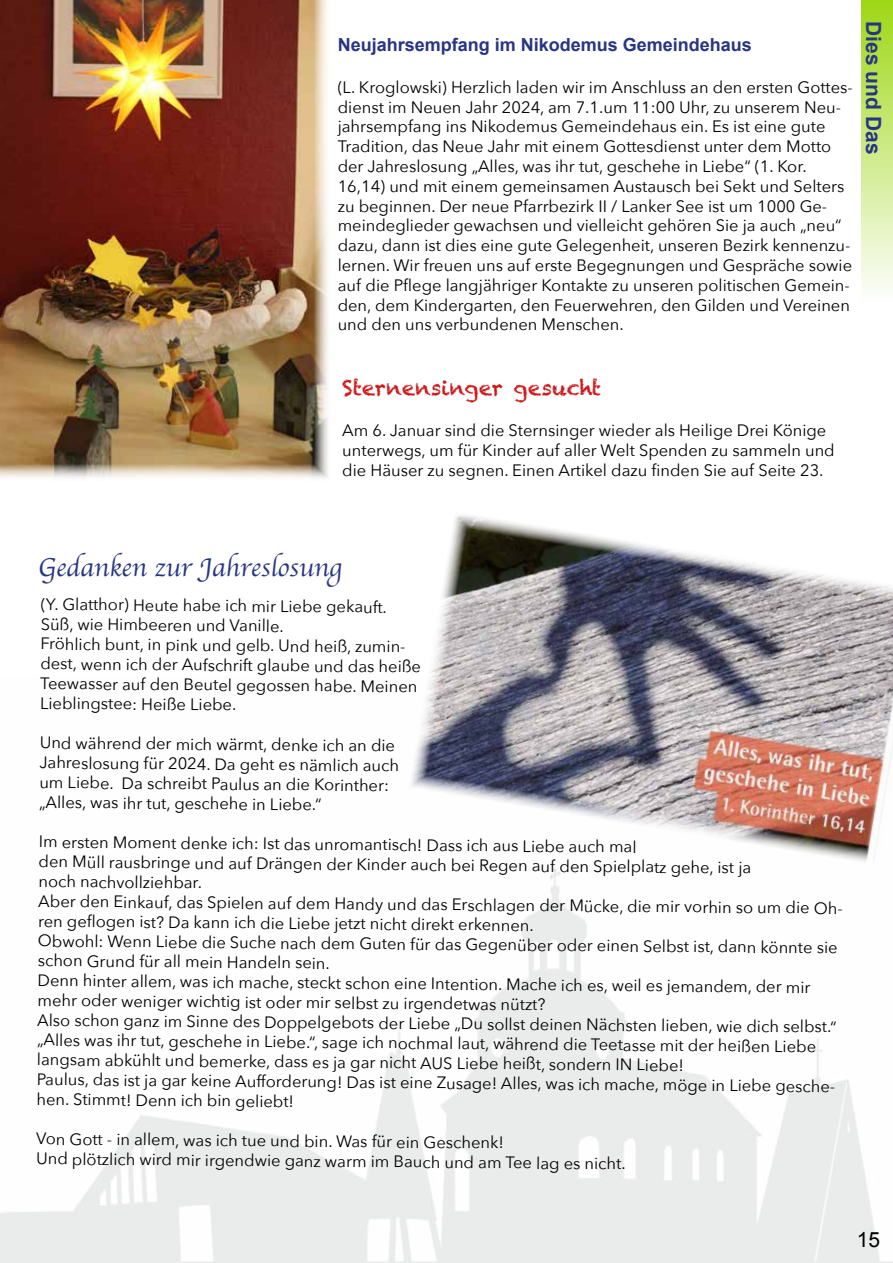
<style>
.page{position:relative;width:893px;height:1263px;background:#fff}
.page>*{position:absolute;margin:0;border:0;box-sizing:border-box;transform-origin:0 0}
.t1{font:27px "Apple Chancery";color:#283583}
.t2{font:21px "Chalkduster";color:#cd1719}
.t3{font:700 21px "Arial";color:#283583}
.t4{font:21px "Arial";color:#000}
.t5{font:700 18px "Arial";color:#283583}
.t6{font:16.5px/19.8px "Avenir Next";color:#000}
</style>
<div class="page">
<div style="left:861px;top:0;width:32px;height:302px;background:linear-gradient(to bottom,#9ed715,#fdfefb)"></div>
<img style="left:0;top:0;width:328px;height:478px">
<img style="left:409px;top:515px;width:484px;height:354px">
<p class="t5" style="left:338px;top:33px;width:416px">Neujahrsempfang im Nikodemus Gemeindehaus</p>
<p class="t6" style="left:338px;top:76px;width:517px">(L. Kroglowski) Herzlich laden wir im Anschluss an den ersten Gottes&shy;dienst im Neuen Jahr 2024, am 7.1.um 11:00 Uhr, zu unserem Neu&shy;jahrsempfang ins Nikodemus Gemeindehaus ein. Es ist eine gute Tradition, das Neue Jahr mit einem Gottesdienst unter dem Motto der Jahreslosung „Alles, was ihr tut, geschehe in Liebe“ (1. Kor.<br>16,14) und mit einem gemeinsamen Austausch bei Sekt und Selters zu beginnen. Der neue Pfarrbezirk II / Lanker See ist um 1000 Ge&shy;meindeglieder gewachsen und vielleicht gehören Sie ja auch „neu“ dazu, dann ist dies eine gute Gelegenheit, unseren Bezirk kennenzu&shy;lernen. Wir freuen uns auf erste Begegnungen und Gespräche sowie auf die Pflege langjähriger Kontakte zu unseren politischen Gemein&shy;den, dem Kindergarten, den Feuerwehren, den Gilden und Vereinen und den uns verbundenen Menschen.</p>
<p class="t3" style="left:887px;top:21px;width:135px;rotate:90deg">Dies und Das</p>
<p class="t2" style="left:342px;top:375px;width:261px">Sternensinger gesucht</p>
<p class="t6" style="left:342px;top:420px;width:494px">Am 6. Januar sind die Sternsinger wieder als Heilige Drei Könige unterwegs, um für Kinder auf aller Welt Spenden zu sammeln und die Häuser zu segnen. Einen Artikel dazu finden Sie auf Seite 23.</p>
<h1 class="t1" style="left:38px;top:546px;width:305px">Gedanken zur Jahreslosung</h1>
<p class="t6" style="left:41px;top:592px;width:383px;rotate:1deg">(Y. Glatthor) Heute habe ich mir Liebe gekauft.<br>Süß, wie Himbeeren und Vanille.<br>Fröhlich bunt, in pink und gelb. Und heiß, zumin&shy;dest, wenn ich der Aufschrift glaube und das heiße Teewasser auf den Beutel gegossen habe. Meinen Lieblingstee: Heiße Liebe.</p>
<p class="t6" style="left:40px;top:730px;width:361px;rotate:1deg">Und während der mich wärmt, denke ich an die Jahreslosung für 2024. Da geht es nämlich auch um Liebe. Da schreibt Paulus an die Korinther: „Alles, was ihr tut, geschehe in Liebe.“</p>
<p class="t6" style="left:39px;top:829px;width:714px;line-height:19.2px;rotate:1deg">Im ersten Moment denke ich: Ist das unromantisch! Dass ich aus Liebe auch mal<br>den Müll rausbringe und auf Drängen der Kinder auch bei Regen auf den Spielplatz gehe, ist ja</p>
<p class="t6" style="left:39px;top:871px;width:809px;line-height:17.1px;rotate:1deg">noch nachvollziehbar.<br>Aber den Einkauf, das Spielen auf dem Handy und das Erschlagen der Mücke, die mir vorhin so um die Oh-</p>
<p class="t6" style="left:38px;top:909px;width:801px;line-height:18.5px;rotate:1deg">ren gefl ogen ist? Da kann ich die Liebe jetzt nicht direkt erkennen.<br>Obwohl: Wenn Liebe die Suche nach dem Guten für das Gegenüber oder einen Selbst ist, dann könnte sie</p>
<p class="t6" style="left:38px;top:950px;width:774px;line-height:17.7px;rotate:1deg">schon Grund für all mein Handeln sein.<br>Denn hinter allem, was ich mache, steckt schon eine Intention. Mache ich es, weil es jemandem, der mir</p>
<p class="t6" style="left:38px;top:988px;width:801px;line-height:18.5px;rotate:1deg">mehr oder weniger wichtig ist oder mir selbst zu irgendetwas nützt?<br>Also schon ganz im Sinne des Doppelgebots der Liebe „Du sollst deinen Nächsten lieben, wie dich selbst.“</p>
<p class="t6" style="left:37px;top:1026px;width:803px;rotate:1deg">„Alles was ihr tut, geschehe in Liebe.“, sage ich nochmal laut, während die Teetasse mit der heißen Liebe langsam abkühlt und bemerke, dass es ja gar nicht AUS Liebe heißt, sondern IN Liebe!<br>Paulus, das ist ja gar keine Aufforderung! Das ist eine Zusage! Alles, was ich mache, möge in Liebe gesche-</p>
<p class="t6" style="left:37px;top:1087px;width:259px;rotate:1deg">hen. Stimmt! Denn ich bin geliebt!</p>
<p class="t6" style="left:37px;top:1126px;width:591px;line-height:19.4px;rotate:1deg">Von Gott - in allem, was ich tue und bin. Was für ein Geschenk!<br>Und plötzlich wird mir irgendwie ganz warm im Bauch und am Tee lag es nicht.</p>
<p class="t4" style="left:857px;top:1226px;width:25px">15</p>
</div>
